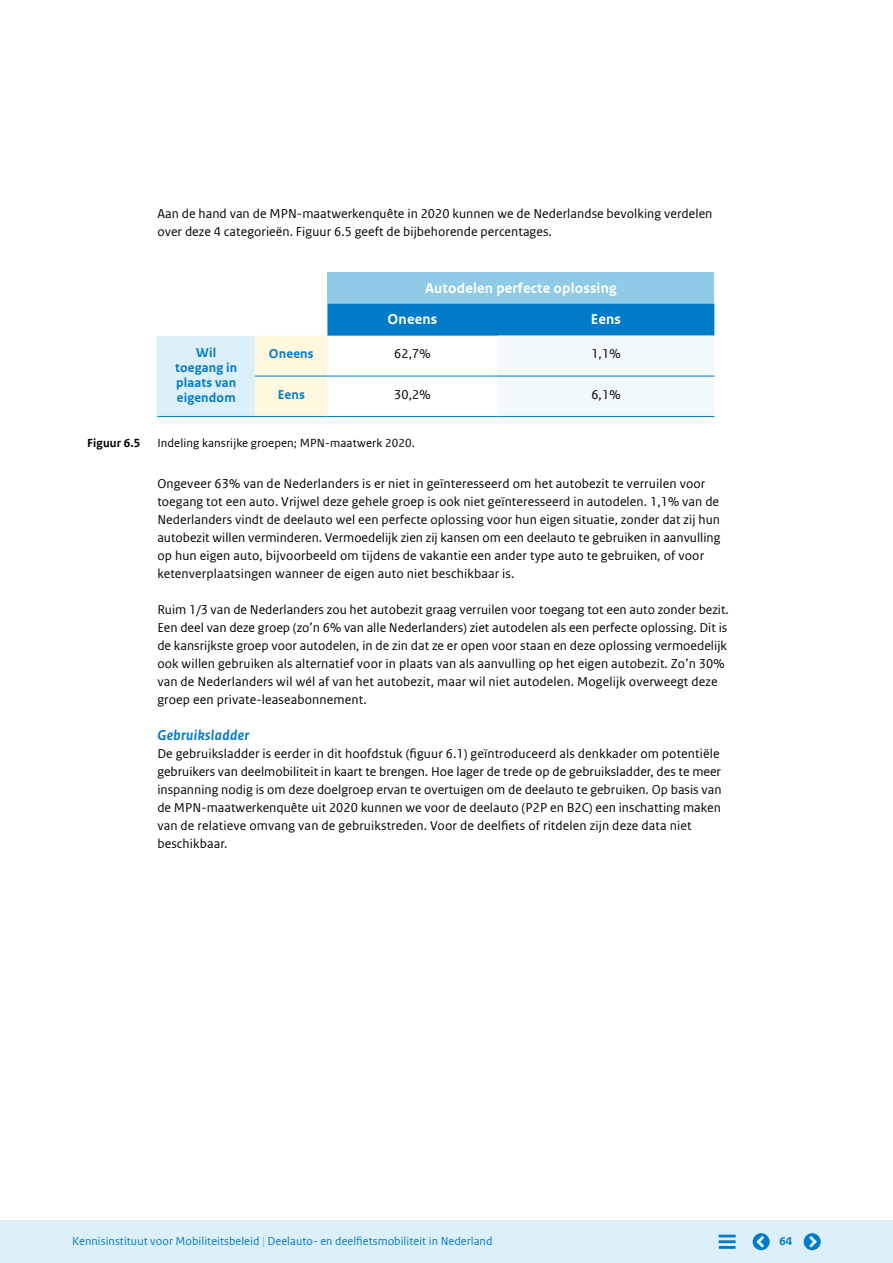
<style>
.page{position:relative;width:893px;height:1263px;background:#fff}
.page>*{position:absolute;margin:0;border:0;box-sizing:border-box;transform-origin:0 0}
._31_RO_Tabel_Tussenk{font:15px "Rijksoverheid Sans Web Text Bold 2";letter-spacing:.01em;color:#fff}
._5i_02__Afwijk_Bold{font:italic 700 15px "Rijksoverheid Sans Text";letter-spacing:.025em;color:#007bc7}
._5i_05_Bodytekst_9_1{font:13.5px/18px "Rijksoverheid Sans Web Text";letter-spacing:.005em;color:#000}
._31_RO_Tabel_Tussenk-2{font:13.5px/15px "Rijksoverheid Sans Web Text Bold 2";letter-spacing:.01em;color:#007bc7;text-align:justify}
._32_RO_Tabel_Broodte{font:13.5px "Rijksoverheid Sans Web Text";color:#000}
._32_RO_Tabel_Broodte-2{font:13.5px "Rijksoverheid Sans Web Text Bold 2";letter-spacing:.01em;color:#007bc7}
._5i_07_Figuur_8_25-3{font:12.3px "Rijksoverheid Sans Web Text";letter-spacing:.01em;color:#000}
._5i_07_Figuur_8_25-3-2{font:12.3px "Rijksoverheid Sans Web Text Bold 2";letter-spacing:.01em;color:#000}
.t1{font:12px "Rijksoverheid Sans Web Text Regular 2";letter-spacing:.005em;color:#007bc7}
.t2{font:12px "Rijksoverheid Sans Web Text Bold 2";color:#007bc7}
.s1{font-family:"Rijksoverheid Sans Web Text Regular 2"}
.s2{font-family:"Rijksoverheid Sans Web Text"}
.s3{font-family:"Rijksoverheid Sans Web Text Bold 2";font-size:12.75px;color:#8fcae7}
</style>
<div class="page">
<div style="left:327px;top:272px;width:387px;height:32px;background:#8fcae7"></div>
<div style="left:157px;top:336px;width:98px;height:80px;background:#ddeff8"></div>
<svg style="left:255px;top:304px;width:459px;height:112px"></svg>
<hr style="left:157px;top:416px;width:98px;height:1px;background:#007bc7">
<hr style="left:255px;top:376px;width:72px;height:1px;background:#007bc7">
<hr style="left:327px;top:376px;width:170px;height:1px;background:#007bc7">
<hr style="left:497px;top:376px;width:217px;height:1px;background:#007bc7">
<hr style="left:255px;top:416px;width:72px;height:1px;background:#007bc7">
<hr style="left:327px;top:416px;width:170px;height:1px;background:#007bc7">
<hr style="left:497px;top:416px;width:217px;height:1px;background:#007bc7">
<div style="left:0;top:1220px;width:893px;height:43px;background:#ddeff8"></div>
<hr style="left:719px;top:1246px;width:17px;height:3px;background:#007bc7">
<hr style="left:719px;top:1240px;width:17px;height:3px;background:#007bc7">
<hr style="left:719px;top:1234px;width:17px;height:3px;background:#007bc7">
<svg style="left:753px;top:1233px;width:17px;height:17px"></svg>
<svg style="left:804px;top:1233px;width:17px;height:17px"></svg>
<p class="_5i_05_Bodytekst_9_1" style="left:157px;top:204px;width:557px">Aan de hand van de MPN-maatwerkenquête in 2020 kunnen we de Nederlandse bevolking verdelen over deze 4 categorieën. Figuur 6.5 geeft de bijbehorende percentages.</p>
<p class="_31_RO_Tabel_Tussenk-2" style="left:196px;top:345px;width:21px">Wil</p>
<p class="_31_RO_Tabel_Tussenk-2" style="left:175px;top:360px;width:64px">toegang in plaats van eigendom</p>
<p class="_31_RO_Tabel_Tussenk" style="left:425px;top:279px;width:193px">Autodelen perfecte oplossing</p>
<p class="_31_RO_Tabel_Tussenk" style="left:388px;top:311px;width:51px">Oneens</p>
<p class="_31_RO_Tabel_Tussenk" style="left:591px;top:311px;width:32px">Eens</p>
<p class="_32_RO_Tabel_Broodte-2" style="left:269px;top:346px;width:46px">Oneens</p>
<p class="_32_RO_Tabel_Broodte" style="left:394px;top:346px;width:38px">62,7%</p>
<p class="_32_RO_Tabel_Broodte" style="left:591px;top:346px;width:31px">1,1%</p>
<p class="_32_RO_Tabel_Broodte-2" style="left:278px;top:387px;width:29px">Eens</p>
<p class="_32_RO_Tabel_Broodte" style="left:394px;top:386px;width:38px">30,2%</p>
<p class="_32_RO_Tabel_Broodte" style="left:591px;top:386px;width:31px">6,1%</p>
<p class="_5i_07_Figuur_8_25-3-2" style="left:87px;top:436px;width:55px">Figuur 6.5</p>
<p class="_5i_07_Figuur_8_25-3" style="left:157px;top:436px;width:259px">Indeling kansrijke groepen; MPN-maatwerk 2020.</p>
<p class="_5i_05_Bodytekst_9_1" style="left:157px;top:474px;width:565px">Ongeveer 63% van de Nederlanders is er niet in geïnteresseerd om het autobezit te verruilen voor <span class="s1">toegang tot een auto. Vrijwel deze gehele groep is ook niet geïnteresseerd in autodelen. 1,1% van de </span>Nederlanders vindt de deelauto wel een perfecte oplossing voor hun eigen situatie, zonder dat zij hun <span class="s1">autobezit willen verminderen. Vermoedelijk zien zij kansen om een deelauto te gebruiken in aanvulling </span>op hun eigen auto, bijvoorbeeld om tijdens de vakantie een ander type auto te gebruiken, of voor ketenverplaatsingen wanneer de eigen auto niet beschikbaar is.</p>
<p class="_5i_05_Bodytekst_9_1" style="left:157px;top:600px;width:573px">Ruim 1/3 van de Nederlanders zou het autobezit graag verruilen voor toegang tot een auto zonder bezit.<br>Een deel van deze groep (zo’n 6% van alle Nederlanders) ziet autodelen als een perfecte oplossing. Dit is de kansrijkste groep voor autodelen, in de zin dat ze er open voor staan en deze oplossing vermoedelijk ook willen gebruiken als alternatief voor in plaats van als aanvulling op het eigen autobezit. Zo’n 30% van de Nederlanders wil wél af van het autobezit, maar wil niet autodelen. Mogelijk overweegt deze groep een private-leaseabonnement.</p>
<p class="_5i_02__Afwijk_Bold" style="left:157px;top:726px;width:93px">Gebruiksladder</p>
<p class="_5i_05_Bodytekst_9_1" style="left:157px;top:744px;width:566px"><span class="s1">De gebruiksladder is eerder in dit hoofdstuk (figuur 6.1) geïntroduceerd als denkkader om potentiële </span>gebruikers van deelmobiliteit in kaart te brengen. Hoe lager de trede op de gebruiksladder, des te meer inspanning nodig is om deze doelgroep ervan te overtuigen om de deelauto te gebruiken. Op basis van de MPN-maatwerkenquête uit 2020 kunnen we voor de deelauto (P2P en B2C) een inschatting maken <span class="s1">van de relatieve omvang van de gebruikstreden. Voor de deelfiets of ritdelen zijn deze data niet </span>beschikbaar.</p>
<p class="t1" style="left:72px;top:1234px;width:422px"><span class="s2">Kennisinstituut voor Mobiliteitsbeleid</span> <span class="s3">|</span> Deelauto- en deelfietsmobiliteit in Nederland</p>
<p class="t2" style="left:779px;top:1234px;width:14px">64</p>
</div>
